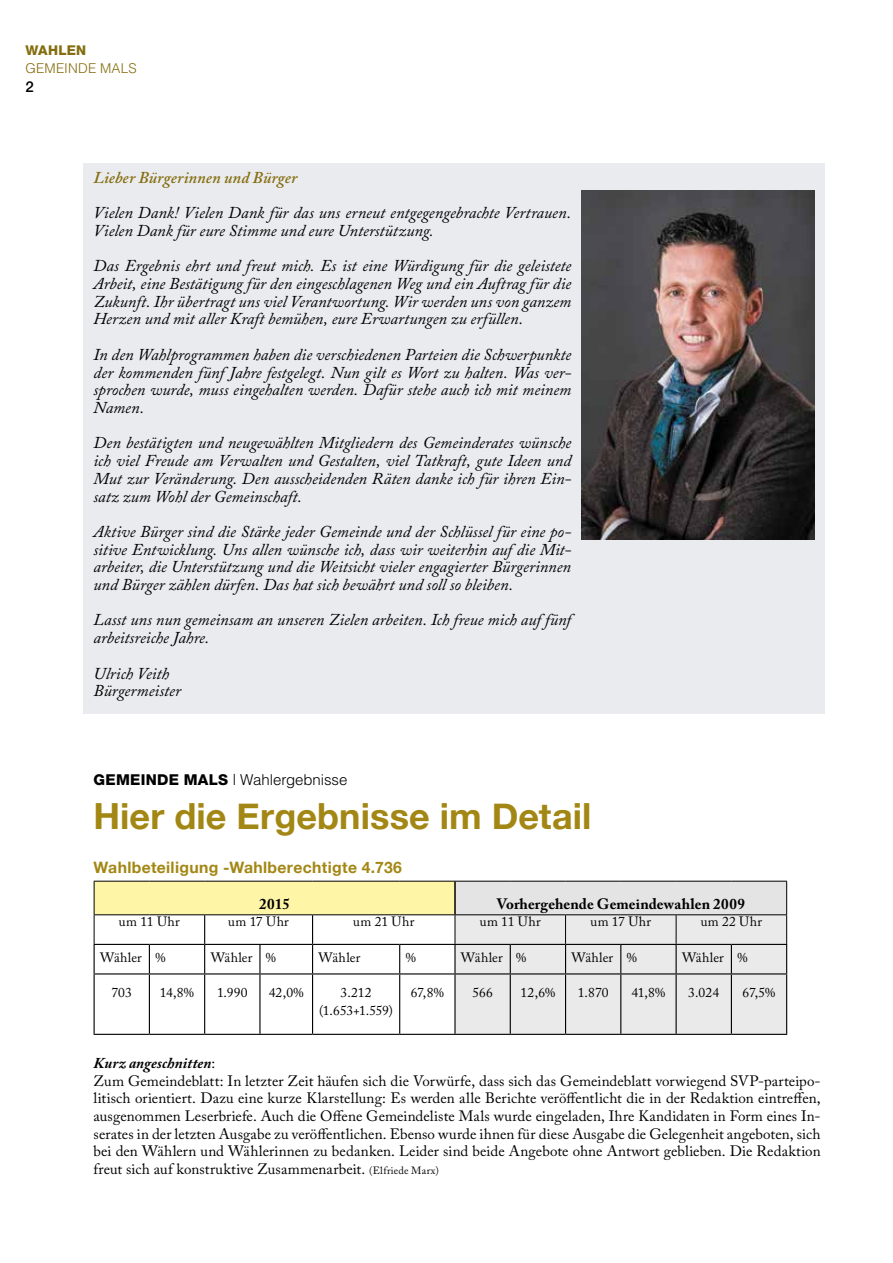
<style>
.page{position:relative;width:893px;height:1263px;background:#fff}
.page>*{position:absolute;margin:0;border:0;box-sizing:border-box;transform-origin:0 0}
.t1{font:700 36px "Helvetica Neue";letter-spacing:.005em;color:#a38714}
.t2{font:italic 16.5px/17.7px "Adobe Caslon Pro";color:#000;text-align:justify}
.t3{font:italic 600 16.5px "Adobe Caslon Pro";letter-spacing:.005em;color:#846d0f}
.t4{font:700 15.75px "Helvetica Neue";letter-spacing:.02em;color:#a38714}
.t5{font:15px/17.7px "Adobe Caslon Pro";letter-spacing:.005em;color:#000}
.t6{font:700 15px "Adobe Caslon Pro";letter-spacing:.005em;color:#000}
.t7{font:300 15px "Helvetica";letter-spacing:-.005em;color:#000}
.t8{font:500 15px "Helvetica Neue";color:#000}
.t9{font:13.5px "Adobe Caslon Pro";letter-spacing:.01em;color:#000}
.t10{font:13.5px/17.7px "Adobe Caslon Pro";letter-spacing:-.015em;color:#000;text-align:center}
.t11{font:300 13.5px "Helvetica";letter-spacing:.015em;color:#846d0f}
.t12{font:800 13.5px "Helvetica Neue";letter-spacing:.02em;color:#846d0f}
.s1{font-family:"Helvetica Neue";font-weight:800}
.s2{font-weight:700;font-style:italic}
.s3{font-size:10.5px}
</style>
<div class="page">
<div style="left:84px;top:163px;width:741px;height:551px;background:#eaebee"></div>
<img style="left:581px;top:190px;width:233px;height:349px">
<div style="left:94px;top:881px;width:361px;height:34px;background:#fff5a7"></div>
<div style="left:455px;top:881px;width:332px;height:34px;background:#e4e4e4"></div>
<hr style="left:454px;top:881px;width:2px;height:33px;background:#000">
<hr style="left:94px;top:881px;width:55px;height:1px;background:#000">
<hr style="left:94px;top:881px;width:1px;height:33px;background:#000">
<hr style="left:149px;top:881px;width:56px;height:1px;background:#000">
<hr style="left:205px;top:881px;width:55px;height:1px;background:#000">
<hr style="left:260px;top:881px;width:53px;height:1px;background:#000">
<hr style="left:313px;top:881px;width:87px;height:1px;background:#000">
<hr style="left:400px;top:881px;width:55px;height:1px;background:#000">
<hr style="left:455px;top:881px;width:55px;height:1px;background:#000">
<hr style="left:510px;top:881px;width:56px;height:1px;background:#000">
<hr style="left:566px;top:881px;width:55px;height:1px;background:#000">
<hr style="left:621px;top:881px;width:55px;height:1px;background:#000">
<hr style="left:676px;top:881px;width:55px;height:1px;background:#000">
<hr style="left:731px;top:881px;width:56px;height:1px;background:#000">
<hr style="left:786px;top:881px;width:1px;height:33px;background:#000">
<hr style="left:94px;top:914px;width:55px;height:1px;background:#000">
<hr style="left:149px;top:914px;width:56px;height:1px;background:#000">
<hr style="left:205px;top:914px;width:55px;height:1px;background:#000">
<hr style="left:260px;top:914px;width:53px;height:1px;background:#000">
<hr style="left:313px;top:914px;width:87px;height:1px;background:#000">
<hr style="left:400px;top:914px;width:55px;height:1px;background:#000">
<hr style="left:455px;top:914px;width:55px;height:1px;background:#000">
<hr style="left:510px;top:914px;width:56px;height:1px;background:#000">
<hr style="left:566px;top:914px;width:55px;height:1px;background:#000">
<hr style="left:621px;top:914px;width:55px;height:1px;background:#000">
<hr style="left:676px;top:914px;width:55px;height:1px;background:#000">
<hr style="left:731px;top:914px;width:56px;height:1px;background:#000">
<hr style="left:94px;top:944px;width:55px;height:1px;background:#000">
<svg style="left:94px;top:915px;width:1px;height:58px"></svg>
<hr style="left:149px;top:944px;width:56px;height:1px;background:#000">
<svg style="left:149px;top:945px;width:1px;height:28px"></svg>
<hr style="left:205px;top:944px;width:55px;height:1px;background:#000">
<svg style="left:204px;top:915px;width:1px;height:58px"></svg>
<hr style="left:260px;top:944px;width:53px;height:1px;background:#000">
<svg style="left:259px;top:945px;width:1px;height:28px"></svg>
<hr style="left:313px;top:944px;width:87px;height:1px;background:#000">
<svg style="left:312px;top:915px;width:1px;height:58px"></svg>
<hr style="left:400px;top:944px;width:55px;height:1px;background:#000">
<svg style="left:399px;top:945px;width:1px;height:28px"></svg>
<hr style="left:454px;top:945px;width:2px;height:28px;background:#000">
<div style="left:455px;top:915px;width:332px;height:119px;background:#eaeaea"></div>
<hr style="left:94px;top:973px;width:55px;height:1px;background:#000">
<hr style="left:94px;top:974px;width:1px;height:60px;background:#000">
<hr style="left:149px;top:973px;width:56px;height:1px;background:#000">
<hr style="left:149px;top:974px;width:1px;height:60px;background:#000">
<hr style="left:205px;top:973px;width:55px;height:1px;background:#000">
<hr style="left:204px;top:974px;width:1px;height:60px;background:#000">
<hr style="left:260px;top:973px;width:53px;height:1px;background:#000">
<hr style="left:259px;top:974px;width:1px;height:60px;background:#000">
<hr style="left:313px;top:973px;width:87px;height:1px;background:#000">
<hr style="left:312px;top:974px;width:1px;height:60px;background:#000">
<hr style="left:400px;top:973px;width:55px;height:1px;background:#000">
<hr style="left:399px;top:974px;width:1px;height:60px;background:#000">
<hr style="left:455px;top:973px;width:55px;height:1px;background:#000">
<hr style="left:454px;top:974px;width:2px;height:60px;background:#000">
<hr style="left:510px;top:973px;width:56px;height:1px;background:#000">
<hr style="left:510px;top:974px;width:1px;height:60px;background:#000">
<hr style="left:566px;top:973px;width:55px;height:1px;background:#000">
<hr style="left:565px;top:974px;width:1px;height:60px;background:#000">
<hr style="left:621px;top:973px;width:55px;height:1px;background:#000">
<hr style="left:620px;top:974px;width:1px;height:60px;background:#000">
<hr style="left:676px;top:973px;width:55px;height:1px;background:#000">
<hr style="left:676px;top:974px;width:1px;height:60px;background:#000">
<hr style="left:731px;top:973px;width:56px;height:1px;background:#000">
<hr style="left:731px;top:974px;width:1px;height:60px;background:#000">
<hr style="left:786px;top:974px;width:1px;height:60px;background:#000">
<hr style="left:94px;top:1034px;width:55px;height:1px;background:#000">
<hr style="left:149px;top:1034px;width:56px;height:1px;background:#000">
<hr style="left:205px;top:1034px;width:55px;height:1px;background:#000">
<hr style="left:260px;top:1034px;width:53px;height:1px;background:#000">
<hr style="left:313px;top:1034px;width:87px;height:1px;background:#000">
<hr style="left:400px;top:1034px;width:55px;height:1px;background:#000">
<hr style="left:455px;top:1034px;width:55px;height:1px;background:#000">
<hr style="left:510px;top:1034px;width:56px;height:1px;background:#000">
<hr style="left:566px;top:1034px;width:55px;height:1px;background:#000">
<hr style="left:621px;top:1034px;width:55px;height:1px;background:#000">
<hr style="left:676px;top:1034px;width:55px;height:1px;background:#000">
<hr style="left:731px;top:1034px;width:56px;height:1px;background:#000">
<p class="t12" style="left:26px;top:42px;width:62px">WAHLEN</p>
<p class="t11" style="left:26px;top:60px;width:113px">GEMEINDE MALS</p>
<p class="t8" style="left:26px;top:78px;width:10px">2</p>
<p class="t3" style="left:94px;top:168px;width:205px">Lieber Bürgerinnen und Bürger</p>
<p class="t2" style="left:94px;top:204px;width:479px">Vielen Dank! Vielen Dank für das uns erneut entgegengebrachte Vertrauen.<br>Vielen Dank für eure Stimme und eure Unterstützung.</p>
<p class="t2" style="left:94px;top:257px;width:479px">Das Ergebnis ehrt und freut mich. Es ist eine Würdigung für die geleistete Arbeit, eine Bestätigung für den eingeschlagenen Weg und ein Auftrag für die Zukunft. Ihr übertragt uns viel Verantwortung. Wir werden uns von ganzem Herzen und mit aller Kraft bemühen, eure Erwartungen zu erfüllen.</p>
<p class="t2" style="left:94px;top:345px;width:479px">In den Wahlprogrammen haben die verschiedenen Parteien die Schwerpunkte der kommenden fünf Jahre festgelegt. Nun gilt es Wort zu halten. Was ver&shy;sprochen wurde, muss eingehalten werden. Dafür stehe auch ich mit meinem Namen.</p>
<p class="t2" style="left:94px;top:434px;width:479px">Den bestätigten und neugewählten Mitgliedern des Gemeinderates wünsche ich viel Freude am Verwalten und Gestalten, viel Tatkraft, gute Ideen und Mut zur Veränderung. Den ausscheidenden Räten danke ich für ihren Ein&shy;satz zum Wohl der Gemeinschaft.</p>
<p class="t2" style="left:94px;top:522px;width:479px">Aktive Bürger sind die Stärke jeder Gemeinde und der Schlüssel für eine po&shy;sitive Entwicklung. Uns allen wünsche ich, dass wir weiterhin auf die Mit&shy;arbeiter, die Unterstützung und die Weitsicht vieler engagierter Bürgerinnen und Bürger zählen dürfen. Das hat sich bewährt und soll so bleiben.</p>
<p class="t2" style="left:94px;top:611px;width:479px">Lasst uns nun gemeinsam an unseren Zielen arbeiten. Ich freue mich auf fünf arbeitsreiche Jahre.</p>
<p class="t2" style="left:94px;top:664px;width:89px">Ulrich Veith<br>Bürgermeister</p>
<p class="t7" style="left:94px;top:770px;width:255px"><span class="s1">GEMEINDE MALS</span> | Wahlergebnisse</p>
<h1 class="t1" style="left:94px;top:794px;width:499px">Hier die Ergebnisse im Detail</h1>
<p class="t4" style="left:94px;top:858px;width:310px">Wahlbeteiligung -Wahlberechtigte 4.736</p>
<p class="t6" style="left:259px;top:895px;width:32px">2015</p>
<p class="t6" style="left:497px;top:895px;width:250px">Vorhergehende Gemeindewahlen 2009</p>
<p class="t9" style="left:119px;top:914px;width:62px">um 11 Uhr</p>
<p class="t9" style="left:228px;top:914px;width:62px">um 17 Uhr</p>
<p class="t9" style="left:353px;top:914px;width:63px">um 21 Uhr</p>
<p class="t9" style="left:480px;top:914px;width:62px">um 11 Uhr</p>
<p class="t9" style="left:590px;top:914px;width:62px">um 17 Uhr</p>
<p class="t9" style="left:701px;top:914px;width:63px">um 22 Uhr</p>
<p class="t9" style="left:100px;top:949px;width:67px">Wähler %</p>
<p class="t9" style="left:211px;top:949px;width:67px">Wähler %</p>
<p class="t9" style="left:319px;top:949px;width:43px">Wähler</p>
<p class="t9" style="left:406px;top:949px;width:12px">%</p>
<p class="t9" style="left:461px;top:949px;width:67px">Wähler %</p>
<p class="t9" style="left:571px;top:949px;width:67px">Wähler %</p>
<p class="t9" style="left:682px;top:949px;width:67px">Wähler %</p>
<p class="t9" style="left:112px;top:984px;width:22px">703</p>
<p class="t9" style="left:160px;top:984px;width:36px">14,8%</p>
<p class="t9" style="left:217px;top:984px;width:32px">1.990</p>
<p class="t9" style="left:269px;top:984px;width:36px">42,0%</p>
<p class="t10" style="left:319px;top:984px;width:75px">3.212 (1.653+1.559)</p>
<p class="t9" style="left:411px;top:984px;width:35px">67,8%</p>
<p class="t9" style="left:472px;top:984px;width:22px">566</p>
<p class="t9" style="left:520px;top:984px;width:36px">12,6%</p>
<p class="t9" style="left:578px;top:984px;width:32px">1.870</p>
<p class="t9" style="left:631px;top:984px;width:35px">41,8%</p>
<p class="t9" style="left:688px;top:984px;width:32px">3.024</p>
<p class="t9" style="left:743px;top:984px;width:34px">67,5%</p>
<p class="t5" style="left:94px;top:1054px;width:729px"><span class="s2">Kurz angeschnitten</span>:<br>Zum Gemeindeblatt: In letzter Zeit häufen sich die Vorwürfe, dass sich das Gemeindeblatt vorwiegend SVP-parteipo&shy;litisch orientiert. Dazu eine kurze Klarstellung: Es werden alle Berichte veröffentlicht die in der Redaktion eintreffen, ausgenommen Leserbriefe. Auch die Offene Gemeindeliste Mals wurde eingeladen, Ihre Kandidaten in Form eines In&shy;serates in der letzten Ausgabe zu veröffentlichen. Ebenso wurde ihnen für diese Ausgabe die Gelegenheit angeboten, sich bei den Wählern und Wählerinnen zu bedanken. Leider sind beide Angebote ohne Antwort geblieben. Die Redaktion freut sich auf konstruktive Zusammenarbeit. <span class="s3">(Elfriede Marx)</span></p>
</div>
